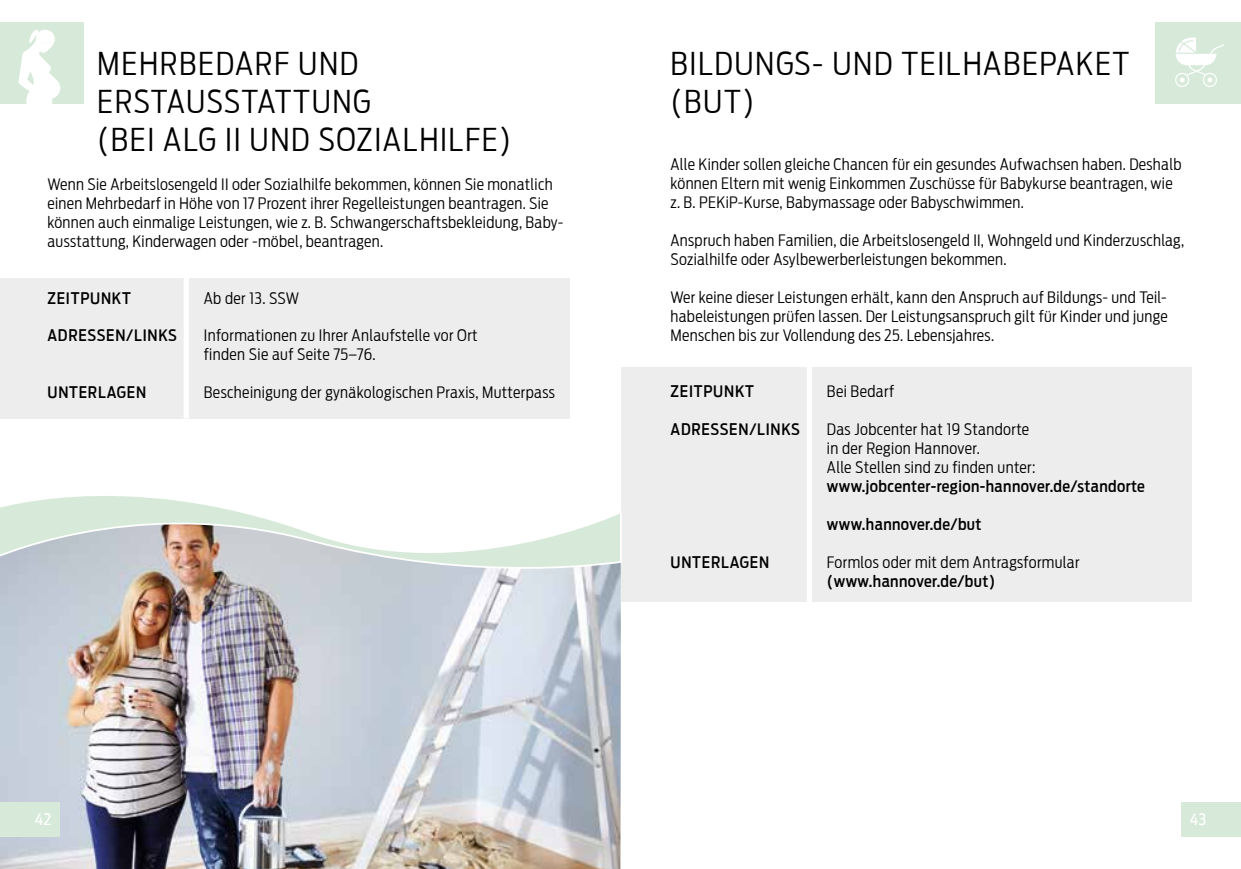
<style>
.page{position:relative;width:1241px;height:869px;background:#fff}
.page>*{position:absolute;margin:0;border:0;box-sizing:border-box;transform-origin:0 0}
.t1{font:300 31.5px/37.8px "Antenna Cond";letter-spacing:.05em;color:#000}
.t2{font:300 15.75px/18.9px "Antenna Cond";letter-spacing:.02em;color:#000}
.t3{font:500 15.75px "Antenna Cond";letter-spacing:.025em;color:#000}
.t4{font:500 15.75px "Antenna Cond";letter-spacing:.05em;color:#000}
.t5{font:15.75px "Antenna Cond";color:#fff}
</style>
<div class="page">
<div style="left:0;top:278px;width:570px;height:140px;background:#ededed"></div>
<div style="left:0;top:22px;width:84px;height:82px;background:#d7ead9"></div>
<svg style="left:18px;top:29px;width:42px;height:75px"></svg>
<div style="left:620px;top:367px;width:571px;height:234px;background:#ededed"></div>
<div style="left:1154px;top:22px;width:86px;height:82px;background:#d7ead9"></div>
<svg style="left:1175px;top:38px;width:49px;height:49px"></svg>
<img style="left:0;top:587px;width:620px;height:281px">
<svg style="left:0;top:461px;width:622px;height:126px"></svg>
<div style="left:184px;top:275px;width:5px;height:143px;background:#fff"></div>
<div style="left:806px;top:363px;width:5px;height:247px;background:#fff"></div>
<div style="left:1181px;top:801px;width:59px;height:35px;background:#d7ead9"></div>
<div style="left:0;top:801px;width:60px;height:35px;background:#d7ead9"></div>
<h1 class="t1" style="left:97px;top:44px;width:415px">MEHRBEDARF UND<br>ERSTAUSSTATTUNG<br>(BEI ALG II UND SOZIALHILFE)</h1>
<h1 class="t1" style="left:670px;top:44px;width:460px">BILDUNGS- UND TEILHABEPAKET (BUT)</h1>
<p class="t2" style="left:670px;top:155px;width:512px">Alle Kinder sollen gleiche Chancen für ein gesundes Aufwachsen haben. Deshalb können Eltern mit wenig Einkommen Zuschüsse für Babykurse beantragen, wie z. B. PEKiP-Kurse, Babymassage oder Babyschwimmen.</p>
<p class="t2" style="left:670px;top:231px;width:515px">Anspruch haben Familien, die Arbeitslosengeld II, Wohngeld und Kinderzuschlag,<br>Sozialhilfe oder Asylbewerberleistungen bekommen.</p>
<p class="t2" style="left:670px;top:287px;width:498px;text-align:justify">Wer keine dieser Leistungen erhält, kann den Anspruch auf Bildungs- und Teil&shy;habeleistungen prüfen lassen. Der Leistungsanspruch gilt für Kinder und junge Menschen bis zur Vollendung des 25. Lebensjahres.</p>
<p class="t2" style="left:47px;top:175px;width:517px">Wenn Sie Arbeitslosengeld II oder Sozialhilfe bekommen, können Sie monatlich einen Mehrbedarf in Höhe von 17 Prozent ihrer Regelleistungen beantragen. Sie können auch einmalige Leistungen, wie z. B. Schwangerschaftsbekleidung, Baby&shy;ausstattung, Kinderwagen oder -möbel, beantragen.</p>
<p class="t4" style="left:47px;top:288px;width:85px">ZEITPUNKT</p>
<p class="t2" style="left:204px;top:288px;width:97px">Ab der 13. SSW</p>
<p class="t4" style="left:47px;top:326px;width:131px">ADRESSEN/LINKS</p>
<p class="t2" style="left:204px;top:326px;width:275px">Informationen zu Ihrer Anlaufstelle vor Ort finden Sie auf Seite 75–76.</p>
<p class="t4" style="left:47px;top:383px;width:100px">UNTERLAGEN</p>
<p class="t2" style="left:204px;top:383px;width:352px">Bescheinigung der gynäkologischen Praxis, Mutterpass</p>
<p class="t4" style="left:670px;top:382px;width:85px">ZEITPUNKT</p>
<p class="t2" style="left:826px;top:382px;width:69px">Bei Bedarf</p>
<p class="t4" style="left:670px;top:420px;width:131px">ADRESSEN/LINKS</p>
<p class="t2" style="left:826px;top:420px;width:210px">Das Jobcenter hat 19 Standorte in der Region Hannover.<br>Alle Stellen sind zu finden unter:</p>
<p class="t3" style="left:826px;top:476px;width:319px">www.jobcenter-region-hannover.de/standorte</p>
<p class="t3" style="left:826px;top:514px;width:156px">www.hannover.de/but</p>
<p class="t4" style="left:670px;top:552px;width:100px">UNTERLAGEN</p>
<p class="t2" style="left:826px;top:552px;width:254px">Formlos oder mit dem Antragsformular</p>
<p class="t3" style="left:826px;top:571px;width:170px">(www.hannover.de/but)</p>
<p class="t5" style="left:35px;top:810px;width:18px">42</p>
<p class="t5" style="left:1189px;top:810px;width:18px">43</p>
</div>
